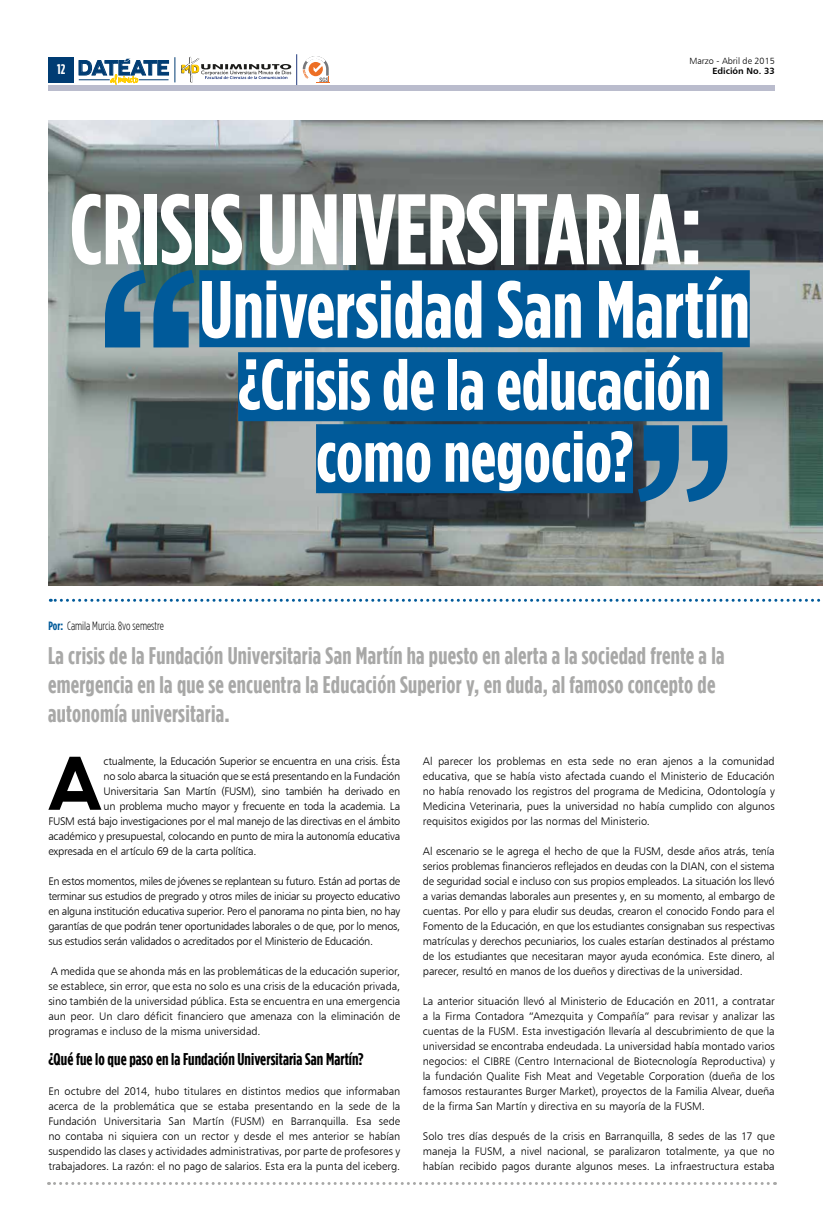
<style>
.page{position:relative;width:823px;height:1219px;background:#fff}
.page>*{position:absolute;margin:0;border:0;box-sizing:border-box;transform-origin:0 0}
.t1{font:700 100px "Gotham Condensed";letter-spacing:-.01em;color:#fff}
.t2{font:700 81px "Gotham Condensed";color:#fff}
.t3{font:700 72.4px "nevis";color:#000}
.t4{font:700 72px/72px "Gotham Condensed";color:#fff;text-align:center}
.t5{font:700 24px/28.8px "Gotham Condensed";letter-spacing:.01em;color:#a8a8a7}
.t6{font:700 19.9px "nevis";letter-spacing:-.07em;color:#003c73}
.t7{font:700 17px "Gotham Condensed";letter-spacing:.005em;color:#000}
.t8{font:700 14px "Gotham Condensed";color:#fff}
.t9{font:300 12px "Gotham Condensed";color:#000}
.t10{font:11px/15px "Humanist 777 BT Light B";letter-spacing:-.015em;color:#000;text-align:justify}
.t11{font:9px "Humanist 777 BT Light B";color:#000}
.t12{font:9px "Humanist 777 BT Bold B";color:#000}
.s1{font-weight:700;color:#005a9a}
</style>
<div class="page">
<svg style="left:48px;top:1182px;width:727px;height:3px"></svg>
<div style="left:49px;top:57px;width:25px;height:25px;background:#003c73"></div>
<div style="left:48px;top:85px;width:726px;height:5px;background:#babccd"></div>
<svg style="left:181px;top:57px;width:110px;height:26px"></svg>
<svg style="left:302px;top:56px;width:28px;height:27px"></svg>
<hr style="left:296px;top:54px;width:1px;height:31px;background:#223a7e">
<svg style="left:78px;top:57px;width:97px;height:28px"></svg>
<svg style="left:50px;top:599px;width:771px;height:3px"></svg>
<img style="left:49px;top:120px;width:773px;height:465px">
<svg style="left:105px;top:270px;width:89px;height:77px;background:#306f93"></svg>
<svg style="left:637px;top:425px;width:89px;height:77px;background:#3f769c"></svg>
<div style="left:199px;top:270px;width:550px;height:77px;background:#005a9a"></div>
<div style="left:238px;top:352px;width:484px;height:69px;background:#005a9a"></div>
<div style="left:316px;top:424px;width:316px;height:69px;background:#005a9a"></div>
<p class="t8" style="left:57px;top:61px;width:10px">12</p>
<p class="t11" style="left:689px;top:55px;width:87px">Marzo - Abril de 2015</p>
<h3 class="t6" style="left:78px;top:57px;width:94px">DATEATE</h3>
<p class="t12" style="left:712px;top:65px;width:64px">Edición No. 33</p>
<h1 class="t1" style="left:69px;top:173px;width:634px">CRISIS UNIVERSITARIA:</h1>
<h2 class="t2" style="left:199px;top:264px;width:551px">Universidad San Martín</h2>
<h3 class="t4" style="left:238px;top:347px;width:474px">¿Crisis de la educación como negocio?</h3>
<p class="t9" style="left:48px;top:620px;width:117px"><span class="s1">Por:</span> Camila Murcia. 8vo semestre</p>
<h3 class="t5" style="left:48px;top:641px;width:677px">La crisis de la Fundación Universitaria San Martín ha puesto en alerta a la sociedad frente a la emergencia en la que se encuentra la Educación Superior y, en duda, al famoso concepto de autonomía universitaria.</h3>
<h3 class="t3" style="left:47px;top:743px;width:60px">A</h3>
<p class="t10" style="left:103px;top:753px;width:298px">ctualmente, la Educación Superior se encuentra en una crisis. Ésta</p>
<p class="t10" style="left:422px;top:753px;width:353px">Al parecer los problemas en esta sede no eran ajenos a la comunidad educativa, que se había visto afectada cuando el Ministerio de Educación no había renovado los registros del programa de Medicina, Odontología y Medicina Veterinaria, pues la universidad no había cumplido con algunos requisitos exigidos por las normas del Ministerio.</p>
<p class="t10" style="left:422px;top:843px;width:353px">Al escenario se le agrega el hecho de que la FUSM, desde años atrás, tenía serios problemas financieros reflejados en deudas con la DIAN, con el sistema de seguridad social e incluso con sus propios empleados. La situación los llevó a varias demandas laborales aun presentes y, en su momento, al embargo de cuentas. Por ello y para eludir sus deudas, crearon el conocido Fondo para el Fomento de la Educación, en que los estudiantes consignaban sus respectivas matrículas y derechos pecuniarios, los cuales estarían destinados al préstamo de los estudiantes que necesitaran mayor ayuda económica. Este dinero, al parecer, resultó en manos de los dueños y directivas de la universidad.</p>
<p class="t10" style="left:422px;top:993px;width:353px">La anterior situación llevó al Ministerio de Educación en 2011, a contratar a la Firma Contadora “Amezquita y Compañía” para revisar y analizar las cuentas de la FUSM. Esta investigación llevaría al descubrimiento de que la universidad se encontraba endeudada. La universidad había montado varios negocios: el CIBRE (Centro Internacional de Biotecnología Reproductiva) y la fundación Qualite Fish Meat and Vegetable Corporation (dueña de los famosos restaurantes Burger Market), proyectos de la Familia Alvear, dueña de la firma San Martín y directiva en su mayoría de la FUSM.</p>
<p class="t10" style="left:422px;top:1128px;width:353px">Solo tres días después de la crisis en Barranquilla, 8 sedes de las 17 que maneja la FUSM, a nivel nacional, se paralizaron totalmente, ya que no habían recibido pagos durante algunos meses. La infraestructura estaba</p>
<p class="t10" style="left:103px;top:768px;width:298px">no solo abarca la situación que se está presentando en la Fundación</p>
<p class="t10" style="left:103px;top:783px;width:298px">Universitaria San Martín (FUSM), sino también ha derivado en</p>
<p class="t10" style="left:103px;top:798px;width:298px">un problema mucho mayor y frecuente en toda la academia. La</p>
<p class="t10" style="left:48px;top:813px;width:353px">FUSM está bajo investigaciones por el mal manejo de las directivas en el ámbito</p>
<p class="t10" style="left:48px;top:828px;width:353px">académico y presupuestal, colocando en punto de mira la autonomía educativa</p>
<p class="t10" style="left:48px;top:843px;width:209px">expresada en el artículo 69 de la carta política.</p>
<p class="t10" style="left:48px;top:873px;width:353px">En estos momentos, miles de jóvenes se replantean su futuro. Están ad portas de terminar sus estudios de pregrado y otros miles de iniciar su proyecto educativo en alguna institución educativa superior. Pero el panorama no pinta bien, no hay garantías de que podrán tener oportunidades laborales o de que, por lo menos, sus estudios serán validados o acreditados por el Ministerio de Educación.</p>
<p class="t10" style="left:48px;top:963px;width:353px">A medida que se ahonda más en las problemáticas de la educación superior, se establece, sin error, que esta no solo es una crisis de la educación privada, sino también de la universidad pública. Esta se encuentra en una emergencia aun peor. Un claro déficit financiero que amenaza con la eliminación de programas e incluso de la misma universidad.</p>
<h3 class="t7" style="left:48px;top:1049px;width:317px">¿Qué fue lo que paso en la Fundación Universitaria San Martín?</h3>
<p class="t10" style="left:48px;top:1083px;width:353px">En octubre del 2014, hubo titulares en distintos medios que informaban acerca de la problemática que se estaba presentando en la sede de la Fundación Universitaria San Martín (FUSM) en Barranquilla. Esa sede no contaba ni siquiera con un rector y desde el mes anterior se habían suspendido las clases y actividades administrativas, por parte de profesores y trabajadores. La razón: el no pago de salarios. Esta era la punta del iceberg.</p>
</div>
